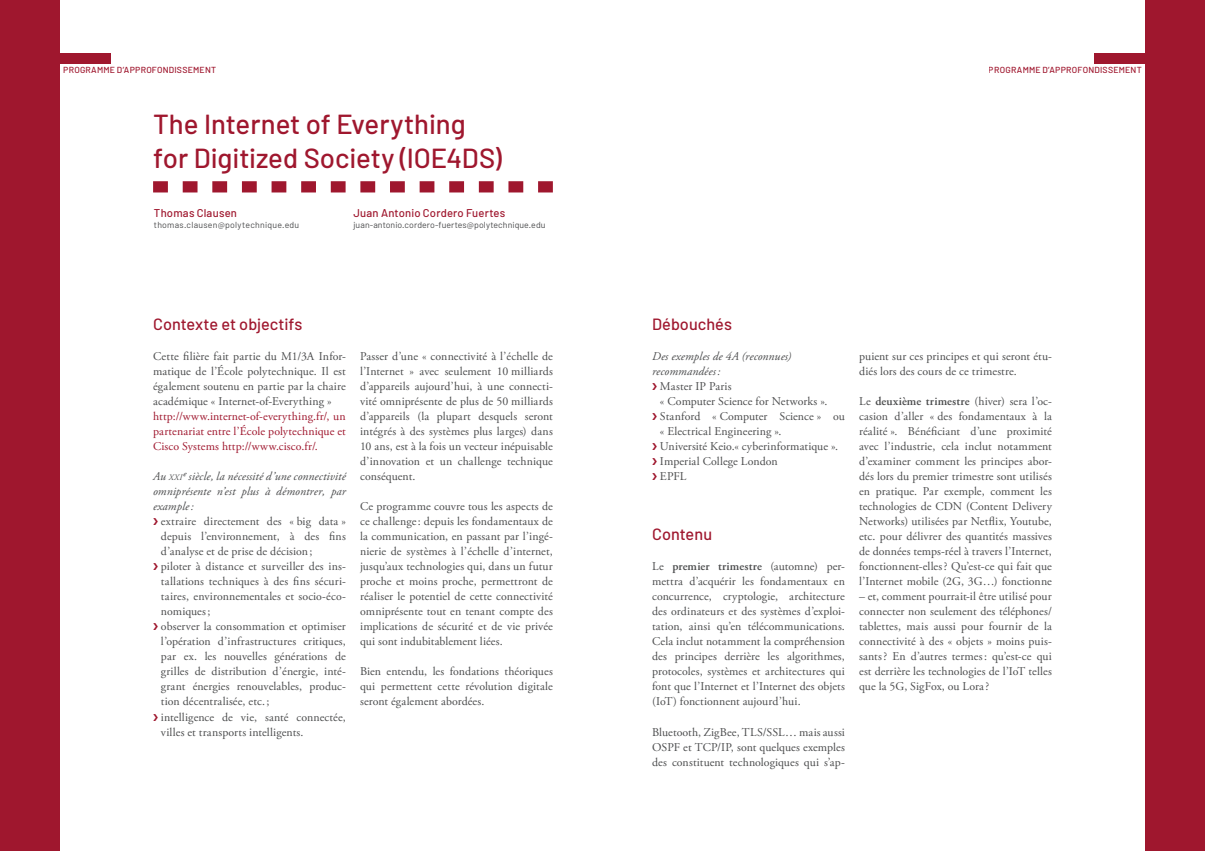
<style>
.page{position:relative;width:1205px;height:851px;background:#fff}
.page>*{position:absolute;margin:0;border:0;box-sizing:border-box;transform-origin:0 0}
.t1{font:500 27.5px/33.8px "Barlow";letter-spacing:-.005em;color:#9f172e}
.t2{font:500 16.25px "Barlow";color:#9f172e}
.t3{font:11.88px/15px "Adobe Garamond Pro";letter-spacing:.01em;color:#4b4c4d;text-align:justify}
.t4{font:italic 11.88px/15px "Adobe Garamond Pro";letter-spacing:.01em;color:#4b4c4d}
.t5{font:11.88px/15px "Adobe Garamond Pro";letter-spacing:.01em;color:#9f172e;text-align:justify}
.t6{font:500 11.25px "Barlow";letter-spacing:.015em;color:#9f172e}
.t7{font:500 8.75px "Barlow";letter-spacing:.025em;color:#9f172e}
.t8{font:8.75px "Barlow";letter-spacing:.01em;color:#4b4c4d}
.t9{font:8.75px "Barlow";letter-spacing:.03em;color:#4b4c4d}
.s1{font-size:8.38px}
.s2{color:#9f172e}
.s3{font-style:normal}
.s4{font-weight:600}
</style>
<div class="page">
<div style="left:1094px;top:53px;width:111px;height:11px;background:#9f172e"></div>
<div style="left:0;top:53px;width:111px;height:11px;background:#9f172e"></div>
<div style="left:0;top:0;width:60px;height:850px;background:#9f172e"></div>
<div style="left:1144px;top:0;width:61px;height:850px;background:#9f172e"></div>
<svg style="left:153px;top:181px;width:400px;height:11px"></svg>
<p class="t7" style="left:63px;top:64px;width:154px">PROGRAMME D’APPROFONDISSEMENT</p>
<p class="t7" style="left:989px;top:64px;width:154px">PROGRAMME D’APPROFONDISSEMENT</p>
<h1 class="t1" style="left:153px;top:106px;width:350px">The Internet of Everything for Digitized Society (IOE4DS)</h1>
<p class="t6" style="left:154px;top:206px;width:85px">Thomas Clausen</p>
<p class="t9" style="left:154px;top:219px;width:147px">thomas.clausen@polytechnique.edu</p>
<p class="t6" style="left:353px;top:206px;width:153px">Juan Antonio Cordero Fuertes</p>
<p class="t8" style="left:353px;top:219px;width:193px">juan-antonio.cordero-fuertes@polytechnique.edu</p>
<h2 class="t2" style="left:153px;top:314px;width:151px">Contexte et objectifs</h2>
<p class="t3" style="left:153px;top:349px;width:194px">Cette filière fait partie du M1/3A Infor&shy;matique de l’École polytechnique. Il est également soutenu en partie par la chaire académique « Internet-of-Everything »</p>
<p class="t5" style="left:153px;top:409px;width:194px">http://www.internet-of-everything.fr/, un partenariat entre l’École polytechnique et Cisco Systems http://www.cisco.fr/.</p>
<p class="t4" style="left:153px;top:469px;width:194px">Au <span class="s1">xxi</span>e siècle, la nécessité d’une connectivité</p>
<p class="t4" style="left:153px;top:484px;width:194px">omniprésente n’est plus à démontrer, par</p>
<p class="t4" style="left:153px;top:499px;width:42px">example :</p>
<p class="t3" style="left:153px;top:514px;width:194px"><span class="s2">❯</span> extraire directement des « big data »</p>
<p class="t3" style="left:161px;top:529px;width:186px">depuis l’environnement, à des fins</p>
<p class="t3" style="left:161px;top:544px;width:153px">d’analyse et de prise de décision;</p>
<p class="t3" style="left:153px;top:559px;width:194px"><span class="s2">❯</span> piloter à distance et surveiller des ins-</p>
<p class="t3" style="left:161px;top:574px;width:186px">tallations techniques à des fins sécuri-</p>
<p class="t3" style="left:161px;top:589px;width:186px">taires, environnementales et socio-éco-</p>
<p class="t3" style="left:161px;top:604px;width:51px">nomiques;</p>
<p class="t3" style="left:153px;top:619px;width:194px"><span class="s2">❯</span> observer la consommation et optimiser</p>
<p class="t3" style="left:161px;top:634px;width:186px">l’opération d’infrastructures critiques,</p>
<p class="t3" style="left:161px;top:649px;width:186px">par ex. les nouvelles générations de</p>
<p class="t3" style="left:161px;top:664px;width:186px">grilles de distribution d’énergie, inté-</p>
<p class="t3" style="left:161px;top:679px;width:186px">grant énergies renouvelables, produc-</p>
<p class="t3" style="left:161px;top:694px;width:110px">tion décentralisée, etc. ;</p>
<p class="t3" style="left:153px;top:709px;width:194px"><span class="s2">❯</span> intelligence de vie, santé connectée,</p>
<p class="t3" style="left:161px;top:724px;width:144px">villes et transports intelligents.</p>
<p class="t3" style="left:360px;top:349px;width:194px">Passer d’une « connectivité à l’échelle de l’Internet » avec seulement 10 milliards d’appareils aujourd’hui, à une connecti&shy;vité omniprésente de plus de 50 milliards d’appareils (la plupart desquels seront intégrés à des systèmes plus larges) dans 10 ans, est à la fois un vecteur inépuisable d’innovation et un challenge technique conséquent.</p>
<p class="t3" style="left:360px;top:499px;width:194px">Ce programme couvre tous les aspects de ce challenge: depuis les fondamentaux de la communication, en passant par l’ingé&shy;nierie de systèmes à l’échelle d’internet, jusqu’aux technologies qui, dans un futur proche et moins proche, permettront de réaliser le potentiel de cette connectivité omniprésente tout en tenant compte des implications de sécurité et de vie privée qui sont indubitablement liées.</p>
<p class="t3" style="left:360px;top:664px;width:194px">Bien entendu, les fondations théoriques qui permettent cette révolution digitale seront également abordées.</p>
<h2 class="t2" style="left:652px;top:314px;width:81px">Débouchés</h2>
<p class="t4" style="left:652px;top:349px;width:141px">Des exemples de 4A (reconnues) recommandées:<br><span class="s2">❯</span> <span class="s3">Master IP Paris</span></p>
<p class="t3" style="left:660px;top:394px;width:169px">« Computer Science for Networks ».</p>
<p class="t3" style="left:652px;top:409px;width:194px"><span class="s2">❯</span> Stanford « Computer Science » ou</p>
<p class="t3" style="left:660px;top:424px;width:123px">« Electrical Engineering ».</p>
<p class="t3" style="left:652px;top:439px;width:187px"><span class="s2">❯</span> Université Keio.« cyberinformatique ».</p>
<p class="t3" style="left:652px;top:454px;width:127px"><span class="s2">❯</span> Imperial College London</p>
<p class="t3" style="left:652px;top:469px;width:36px"><span class="s2">❯</span> EPFL</p>
<h2 class="t2" style="left:652px;top:524px;width:61px">Contenu</h2>
<p class="t3" style="left:652px;top:559px;width:194px">Le <span class="s4">premier trimestre</span> (automne) per&shy;mettra d’acquérir les fondamentaux en concurrence, cryptologie, architecture des ordinateurs et des systèmes d’exploi&shy;tation, ainsi qu’en télécommunications.<br>Cela inclut notamment la compréhension des principes derrière les algorithmes, protocoles, systèmes et architectures qui font que l’Internet et l’Internet des objets (IoT) fonctionnent aujourd’hui.</p>
<p class="t3" style="left:652px;top:724px;width:194px">Bluetooth, ZigBee, TLS/SSL… mais aussi OSPF et TCP/IP, sont quelques exemples des constituent technologiques qui s’ap-</p>
<p class="t3" style="left:859px;top:349px;width:194px">puient sur ces principes et qui seront étu&shy;diés lors des cours de ce trimestre.</p>
<p class="t3" style="left:859px;top:394px;width:194px">Le <span class="s4">deuxième trimestre</span> (hiver) sera l’oc&shy;casion d’aller « des fondamentaux à la réalité ». Bénéficiant d’une proximité avec l’industrie, cela inclut notamment d’examiner comment les principes abor&shy;dés lors du premier trimestre sont utilisés en pratique. Par exemple, comment les technologies de CDN (Content Delivery Networks) utilisées par Netflix, Youtube, etc. pour délivrer des quantités massives de données temps-réel à travers l’Internet, fonctionnent-elles? Qu’est-ce qui fait que l’Internet mobile (2G, 3G…) fonctionne</p>
<p class="t3" style="left:859px;top:589px;width:194px">– et, comment pourrait-il être utilisé pour connecter non seulement des téléphones/ tablettes, mais aussi pour fournir de la connectivité à des « objets » moins puis&shy;sants? En d’autres termes: qu’est-ce qui est derrière les technologies de l’IoT telles que la 5G, SigFox, ou Lora ?</p>
</div>
